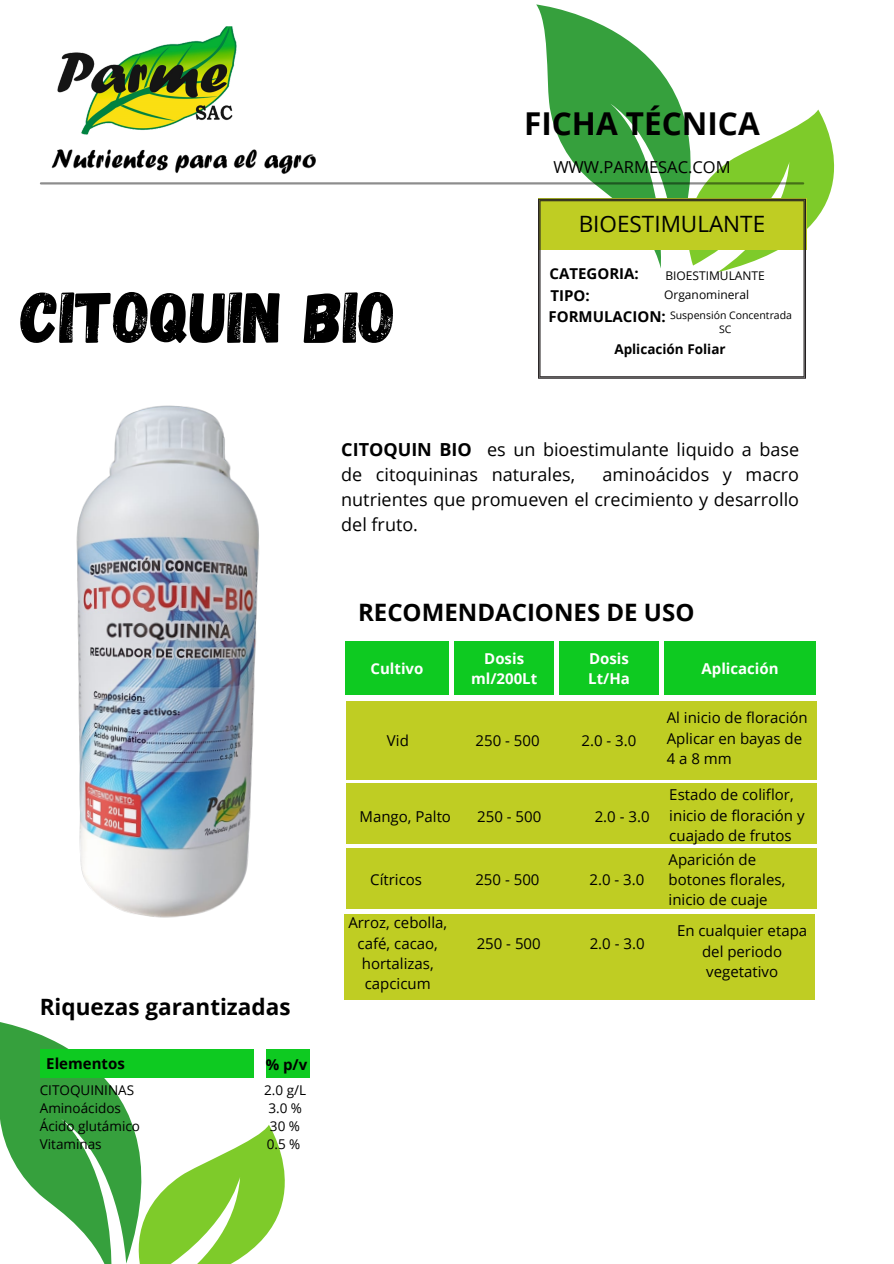
<style>
.page{position:relative;width:894px;height:1264px;background:#fff}
.page>*{position:absolute;margin:0;border:0;box-sizing:border-box;transform-origin:0 0}
.t1{font:72px "Gagalin";color:#000}
.t2{font:700 31.5px "Open Sans";color:#000}
.t3{font:700 24px "Open Sans";color:#000}
.t4{font:700 22.5px "Open Sans";color:#000}
.t5{font:22.5px "Open Sans";color:#000}
.t6{font:18px/24.8px "Open Sans";color:#000}
.t7{font:16.5px "Open Sans";color:#000}
.t8{font:15px/20.2px "Open Sans";color:#000}
.t9{font:700 15px "Open Sans";color:#fff}
.t10{font:700 15px "Open Sans";color:#000}
.t11{font:13.5px "Open Sans";color:#000}
.t12{font:700 13.5px "Open Sans";color:#000}
.t13{font:12px "Open Sans";color:#000}
.t14{font:10.5px "Open Sans";color:#000}
.s1{font-weight:700}
</style>
<div class="page">
<img style="left:57px;top:26px;width:179px;height:108px">
<img style="left:51px;top:134px;width:265px;height:40px">
<svg style="left:536px;top:4px;width:146px;height:194px;fill:#36a03d"></svg>
<svg style="left:678px;top:110px;width:157px;height:162px"></svg>
<hr style="left:41px;top:182px;width:761px;height:2px;background:#000">
<div style="left:345px;top:641px;width:104px;height:53px;background:#0eca21"></div>
<div style="left:454px;top:641px;width:99px;height:53px;background:#0eca21"></div>
<div style="left:664px;top:641px;width:151px;height:53px;background:#0eca21"></div>
<div style="left:559px;top:641px;width:99px;height:53px;background:#0eca21"></div>
<div style="left:346px;top:701px;width:470px;height:78px;background:#bfcd23"></div>
<div style="left:346px;top:783px;width:470px;height:61px;background:#bfcd23"></div>
<div style="left:344px;top:914px;width:470px;height:86px;background:#bfcd23"></div>
<div style="left:346px;top:848px;width:470px;height:60px;background:#bfcd23"></div>
<svg style="left:0;top:1022px;width:199px;height:241px;fill:#36a03d"></svg>
<svg style="left:129px;top:1124px;width:156px;height:139px"></svg>
<div style="left:40px;top:1049px;width:213px;height:28px;background:#0eca21"></div>
<div style="left:265px;top:1049px;width:44px;height:28px;background:#0eca21"></div>
<svg style="left:538px;top:199px;width:267px;height:180px"></svg>
<img style="left:76px;top:405px;width:183px;height:513px">
<p class="t1" style="left:21px;top:270px;width:376px">CITOQUIN BIO</p>
<p class="t2" style="left:524px;top:101px;width:237px">FICHA TÉCNICA</p>
<p class="t7" style="left:553px;top:156px;width:179px">WWW.PARMESAC.COM</p>
<p class="t5" style="left:578px;top:208px;width:188px">BIOESTIMULANTE</p>
<p class="t10" style="left:549px;top:263px;width:91px">CATEGORIA:</p>
<p class="t10" style="left:550px;top:285px;width:41px">TIPO:</p>
<p class="t10" style="left:548px;top:306px;width:119px">FORMULACION:</p>
<p class="t12" style="left:614px;top:340px;width:113px">Aplicación Foliar</p>
<h5 class="t13" style="left:665px;top:267px;width:101px">BIOESTIMULANTE</h5>
<p class="t13" style="left:664px;top:287px;width:86px">Organomineral</p>
<p class="t14" style="left:670px;top:307px;width:123px">Suspensión Concentrada</p>
<p class="t14" style="left:719px;top:321px;width:14px">SC</p>
<p class="t6" style="left:341px;top:437px;width:459px"><span class="s1">CITOQUIN BIO</span> es un bioestimulante liquido a base de citoquininas naturales,</p>
<p class="t6" style="left:341px;top:462px;width:459px;text-align:right">aminoácidos y macro<br>nutrientes que promueven el crecimiento y desarrollo</p>
<p class="t6" style="left:341px;top:511px;width:78px">del fruto.</p>
<p class="t3" style="left:358px;top:595px;width:338px">RECOMENDACIONES DE USO</p>
<h6 class="t9" style="left:484px;top:647px;width:41px">Dosis</h6>
<p class="t9" style="left:471px;top:668px;width:68px">ml/200Lt</p>
<p class="t9" style="left:589px;top:647px;width:41px">Dosis</p>
<p class="t9" style="left:588px;top:668px;width:43px">Lt/Ha</p>
<h2 class="t9" style="left:370px;top:657px;width:54px">Cultivo</h2>
<h4 class="t9" style="left:701px;top:657px;width:79px">Aplicación</h4>
<p class="t4" style="left:40px;top:991px;width:252px">Riquezas garantizadas</p>
<p class="t10" style="left:46px;top:1053px;width:80px">Elementos</p>
<p class="t10" style="left:265px;top:1054px;width:43px">% p/v</p>
<p class="t11" style="left:40px;top:1080px;width:96px">CITOQUININAS</p>
<p class="t11" style="left:264px;top:1080px;width:43px">2.0 g/L</p>
<p class="t11" style="left:40px;top:1098px;width:83px">Aminoácidos</p>
<p class="t11" style="left:268px;top:1098px;width:35px">3.0 %</p>
<p class="t11" style="left:40px;top:1116px;width:102px">Ácido glutámico</p>
<p class="t11" style="left:270px;top:1116px;width:32px">30 %</p>
<p class="t11" style="left:40px;top:1134px;width:63px">Vitaminas</p>
<p class="t11" style="left:267px;top:1134px;width:35px">0.5 %</p>
<p class="t8" style="left:387px;top:729px;width:23px">Vid</p>
<p class="t8" style="left:475px;top:729px;width:66px">250 - 500</p>
<p class="t8" style="left:581px;top:729px;width:56px">2.0 - 3.0</p>
<p class="t8" style="left:359px;top:806px;width:93px">Mango, Palto</p>
<p class="t8" style="left:477px;top:806px;width:66px">250 - 500</p>
<p class="t8" style="left:594px;top:806px;width:56px">2.0 - 3.0</p>
<h3 class="t8" style="left:370px;top:869px;width:53px">Cítricos</h3>
<p class="t8" style="left:475px;top:869px;width:66px">250 - 500</p>
<p class="t8" style="left:589px;top:869px;width:56px">2.0 - 3.0</p>
<p class="t8" style="left:348px;top:912px;width:100px;text-align:center">Arroz, cebolla, café, cacao,</p>
<p class="t8" style="left:362px;top:952px;width:73px">hortalizas, capcicum</p>
<p class="t8" style="left:476px;top:933px;width:66px">250 - 500</p>
<p class="t8" style="left:589px;top:933px;width:56px">2.0 - 3.0</p>
<p class="t8" style="left:666px;top:707px;width:142px">Al inicio de floración</p>
<h1 class="t8" style="left:666px;top:727px;width:137px">Aplicar en bayas de<br>4a8mm</h1>
<p class="t8" style="left:669px;top:784px;width:137px">Estado de coliflor, inicio de floración y cuajado de frutos</p>
<p class="t8" style="left:668px;top:849px;width:118px">Aparición de botones florales, inicio de cuaje</p>
<p class="t8" style="left:676px;top:920px;width:132px;text-align:center">En cualquier etapa del periodo vegetativo</p>
</div>
